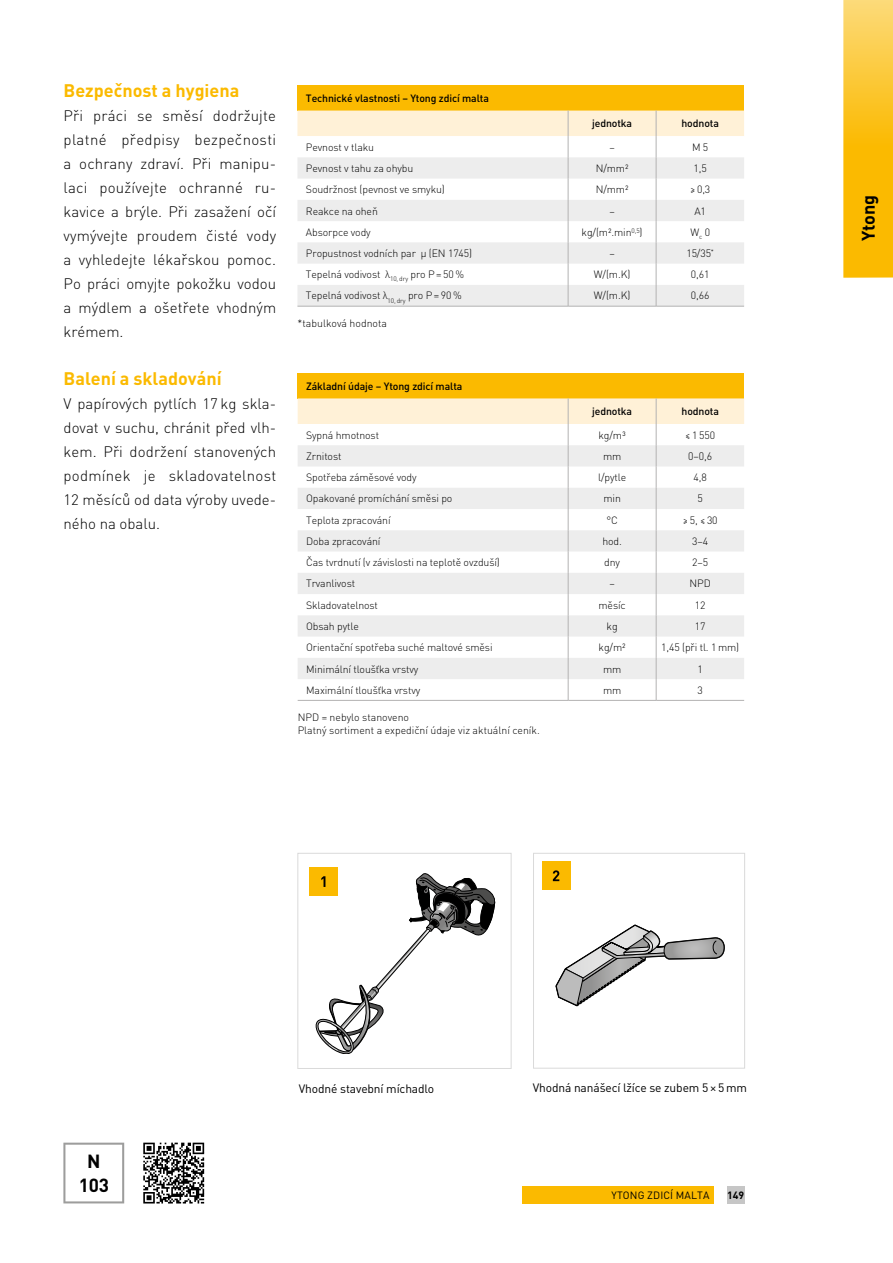
<style>
.page{position:relative;width:893px;height:1263px;background:#fff}
.page>*{position:absolute;margin:0;border:0;box-sizing:border-box;transform-origin:0 0}
.t1{font:700 18.75px/24.5px "DIN Pro";color:#000;text-align:center}
.t2{font:700 18px "DIN Pro";color:#fbba00}
.t3{font:700 18px "DIN Pro";color:#000}
.t4{font:300 15px/24px "DIN Pro";color:#000;text-align:justify}
.t5{font:12px "DIN Pro";letter-spacing:-.01em;color:#000}
.t6{font:300 10.8px "DIN Pro";color:#000}
.t7{font:300 10.5px/12.6px "DIN Pro";letter-spacing:-.01em;color:#000}
.t8{font:500 10.5px "DIN Pro";letter-spacing:-.01em;color:#000}
.t9{font:10.5px "DIN Pro";letter-spacing:.01em;color:#000}
.t10{font:700 10.5px "DIN Pro";color:#000}
</style>
<div class="page">
<svg style="left:843px;top:0;width:50px;height:278px;background:#fbc322"></svg>
<div style="left:522px;top:1186px;width:192px;height:17px;background:#fbba00"></div>
<svg style="left:555px;top:924px;width:170px;height:82px"></svg>
<div style="left:533px;top:853px;width:212px;height:215px;border:1px solid #dadada"></div>
<div style="left:542px;top:862px;width:28px;height:28px;background:#fbba00"></div>
<svg style="left:553px;top:870px;width:6px;height:11px"></svg>
<div style="left:297px;top:85px;width:447px;height:26px;background:#fbba00"></div>
<svg style="left:297px;top:111px;width:447px;height:195px"></svg>
<hr style="left:297px;top:306px;width:271px;height:1px;background:#b3b2b2">
<hr style="left:568px;top:306px;width:88px;height:1px;background:#b3b2b2">
<hr style="left:656px;top:306px;width:88px;height:1px;background:#b3b2b2">
<div style="left:297px;top:853px;width:214px;height:216px;border:1px solid #dadada"></div>
<div style="left:309px;top:867px;width:28px;height:29px;background:#fbba00"></div>
<svg style="left:315px;top:873px;width:180px;height:181px"></svg>
<svg style="left:63px;top:1143px;width:61px;height:60px"></svg>
<svg style="left:143px;top:1143px;width:61px;height:60px"></svg>
<div style="left:298px;top:373px;width:446px;height:25px;background:#fbba00"></div>
<svg style="left:298px;top:398px;width:446px;height:302px"></svg>
<hr style="left:298px;top:700px;width:270px;height:1px;background:#b3b2b2">
<hr style="left:568px;top:700px;width:88px;height:1px;background:#b3b2b2">
<hr style="left:656px;top:700px;width:88px;height:1px;background:#b3b2b2">
<div style="left:728px;top:1186px;width:17px;height:17px;background:#c6c6c6"></div>
<div style="left:727px;top:1186px;width:17px;height:17px;background:#c6c6c6"></div>
<h2 class="t2" style="left:64px;top:76px;width:177px">Bezpečnost a hygiena</h2>
<p class="t4" style="left:64px;top:103px;width:214px">Při práci se směsí dodržujte platné předpisy bezpečnosti a ochrany zdraví. Při manipu&shy;laci používejte ochranné ru&shy;kavice a brýle. Při zasažení očí vymývejte proudem čisté vody a vyhledejte lékařskou pomoc.<br>Po práci omyjte pokožku vodou a mýdlem a ošetřete vhodným krémem.</p>
<h2 class="t2" style="left:64px;top:364px;width:160px">Balení a skladování</h2>
<h3 class="t4" style="left:64px;top:391px;width:214px">V papírových pytlích 17 kg skla&shy;dovat v suchu, chránit před vlh&shy;kem. Při dodržení stanovených podmínek je skladovatelnost 12 měsíců od data výroby uvede&shy;ného na obalu.</h3>
<p class="t8" style="left:306px;top:91px;width:184px">Technické vlastnosti – Ytong zdicí malta</p>
<p class="t8" style="left:592px;top:117px;width:42px">jednotka</p>
<p class="t8" style="left:681px;top:117px;width:39px">hodnota</p>
<p class="t7" style="left:306px;top:140px;width:70px">Pevnost v tlaku</p>
<p class="t7" style="left:609px;top:140px;width:7px">–</p>
<p class="t7" style="left:692px;top:140px;width:18px">M 5</p>
<p class="t7" style="left:306px;top:162px;width:109px">Pevnost v tahu za ohybu</p>
<p class="t7" style="left:596px;top:162px;width:34px">N/mm²</p>
<p class="t7" style="left:694px;top:162px;width:15px">1,5</p>
<p class="t7" style="left:306px;top:183px;width:140px">Soudržnost (pevnost ve smyku)</p>
<p class="t7" style="left:596px;top:183px;width:34px">N/mm²</p>
<p class="t7" style="left:690px;top:183px;width:22px">≥ 0,3</p>
<p class="t7" style="left:306px;top:204px;width:73px">Reakce na oheň</p>
<p class="t7" style="left:694px;top:204px;width:13px">A1</p>
<p class="t7" style="left:306px;top:226px;width:66px">Absorpce vody</p>
<p class="t7" style="left:582px;top:226px;width:63px">kg/(m².min<sup>0,5</sup>)</p>
<p class="t7" style="left:690px;top:226px;width:21px">W<sub>c</sub> 0</p>
<p class="t7" style="left:306px;top:247px;width:168px">Propustnost vodních par μ (EN 1745)</p>
<p class="t7" style="left:609px;top:247px;width:7px">–</p>
<p class="t7" style="left:686px;top:247px;width:29px">15/35<sup>*</sup></p>
<p class="t7" style="left:306px;top:268px;width:160px">Tepelná vodivost λ<sub>10,</sub> <sub>dry</sub> pro P = 50 %</p>
<p class="t7" style="left:594px;top:268px;width:38px">W/(m.K)</p>
<p class="t7" style="left:691px;top:268px;width:20px">0,61</p>
<p class="t7" style="left:306px;top:289px;width:157px">Tepelná vodivost λ<sub>10,</sub> <sub>dry</sub> pro P = 90 %</p>
<p class="t7" style="left:594px;top:289px;width:38px">W/(m.K)</p>
<p class="t7" style="left:691px;top:289px;width:20px">0,66</p>
<p class="t7" style="left:298px;top:317px;width:91px">*tabulková hodnota</p>
<p class="t8" style="left:306px;top:379px;width:158px">Základní údaje – Ytong zdicí malta</p>
<p class="t8" style="left:592px;top:405px;width:42px">jednotka</p>
<p class="t8" style="left:681px;top:405px;width:39px">hodnota</p>
<p class="t7" style="left:306px;top:428px;width:74px">Sypná hmotnost</p>
<p class="t7" style="left:598px;top:428px;width:29px">kg/m³</p>
<p class="t7" style="left:685px;top:428px;width:31px">≤1550</p>
<p class="t7" style="left:306px;top:450px;width:37px">Zrnitost</p>
<p class="t7" style="left:603px;top:450px;width:20px">mm</p>
<p class="t6" style="left:688px;top:449px;width:25px">0–0,6</p>
<p class="t7" style="left:306px;top:471px;width:112px">Spotřeba záměsové vody</p>
<p class="t7" style="left:598px;top:471px;width:30px">l/pytle</p>
<p class="t7" style="left:694px;top:471px;width:15px">4,8</p>
<p class="t7" style="left:306px;top:492px;width:148px">Opakované promíchání směsi po</p>
<p class="t7" style="left:603px;top:492px;width:19px">min</p>
<p class="t7" style="left:697px;top:492px;width:7px">5</p>
<p class="t7" style="left:306px;top:513px;width:86px">Teplota zpracování</p>
<p class="t7" style="left:606px;top:513px;width:13px">°C</p>
<p class="t7" style="left:683px;top:513px;width:36px">≥5, ≤30</p>
<p class="t7" style="left:306px;top:535px;width:76px">Doba zpracování</p>
<p class="t7" style="left:602px;top:535px;width:21px">hod.</p>
<p class="t7" style="left:692px;top:535px;width:17px">3–4</p>
<p class="t7" style="left:306px;top:556px;width:195px">Čas tvrdnutí (v závislosti na teplotě ovzduší)</p>
<p class="t7" style="left:604px;top:556px;width:17px">dny</p>
<p class="t7" style="left:692px;top:556px;width:17px">2–5</p>
<p class="t7" style="left:306px;top:577px;width:51px">Trvanlivost</p>
<p class="t7" style="left:609px;top:577px;width:7px">–</p>
<p class="t7" style="left:690px;top:577px;width:23px">NPD</p>
<p class="t7" style="left:306px;top:598px;width:73px">Skladovatelnost</p>
<p class="t7" style="left:598px;top:598px;width:29px">měsíc</p>
<p class="t7" style="left:695px;top:598px;width:12px">12</p>
<p class="t7" style="left:306px;top:620px;width:54px">Obsah pytle</p>
<p class="t7" style="left:607px;top:620px;width:13px">kg</p>
<p class="t7" style="left:695px;top:620px;width:12px">17</p>
<p class="t7" style="left:306px;top:641px;width:188px">Orientační spotřeba suché maltové směsi</p>
<p class="t7" style="left:599px;top:641px;width:29px">kg/m²</p>
<p class="t7" style="left:661px;top:641px;width:79px">1,45 (při tl. 1 mm)</p>
<p class="t7" style="left:306px;top:662px;width:114px">Minimální tloušťka vrstvy</p>
<p class="t7" style="left:603px;top:662px;width:20px">mm</p>
<p class="t7" style="left:697px;top:662px;width:7px">1</p>
<p class="t7" style="left:306px;top:683px;width:116px">Maximální tloušťka vrstvy</p>
<p class="t7" style="left:603px;top:683px;width:20px">mm</p>
<p class="t7" style="left:697px;top:683px;width:7px">3</p>
<p class="t7" style="left:298px;top:711px;width:244px">NPD = nebylo stanoveno<br>Platný sortiment a expediční údaje viz aktuální ceník.</p>
<h2 class="t3" style="left:853px;top:241px;width:48px;rotate:-90deg">Ytong</h2>
<h1 class="t1" style="left:79px;top:1147px;width:32px">N<br>103</h1>
<p class="t5" style="left:299px;top:1079px;width:137px">Vhodné stavební míchadlo</p>
<p class="t5" style="left:533px;top:1078px;width:216px">Vhodná nanášecí lžíce se zubem 5 × 5 mm</p>
<p class="t9" style="left:612px;top:1187px;width:99px">YTONG ZDICÍ MALTA</p>
<p class="t10" style="left:727px;top:1187px;width:19px">149</p>
</div>
